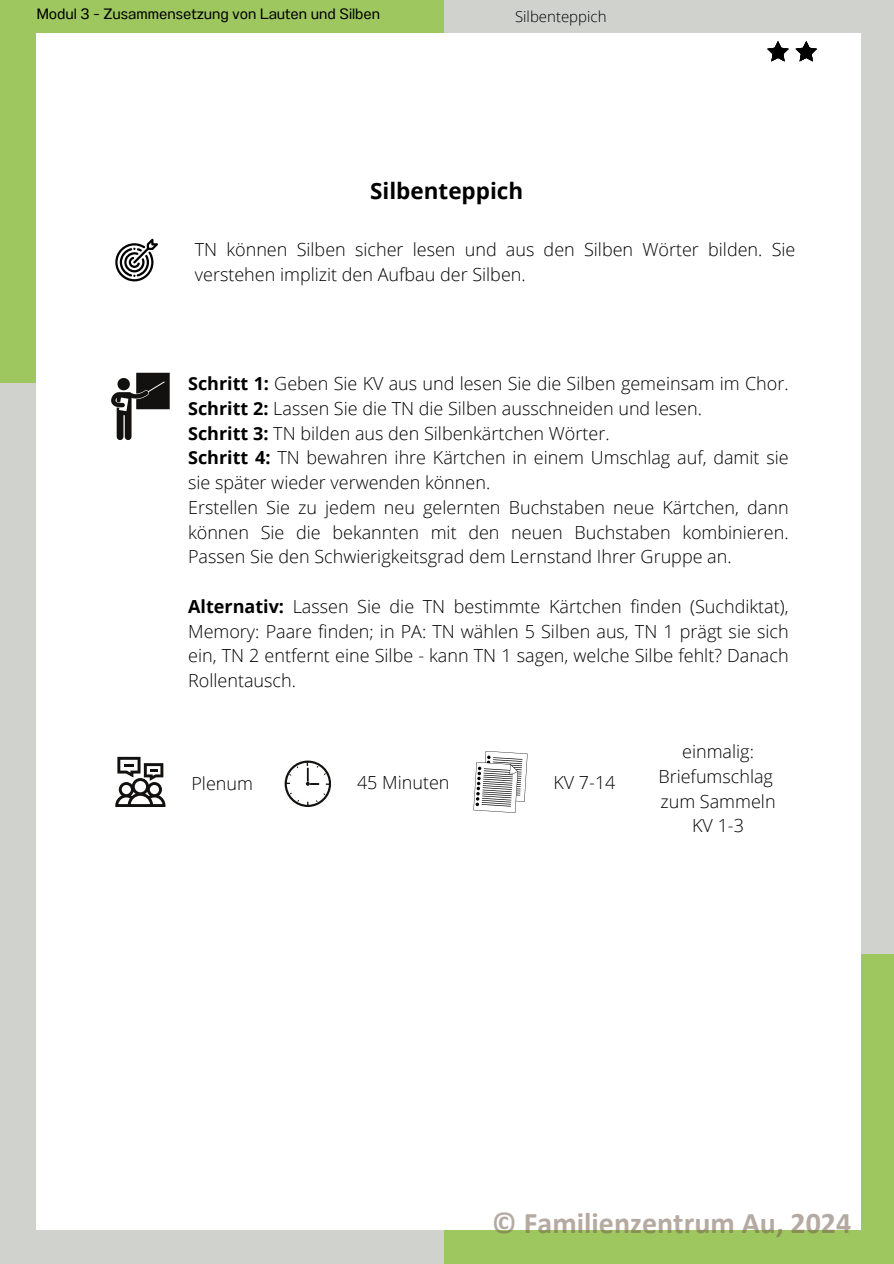
<style>
.page{position:relative;width:894px;height:1264px;background:#fff}
.page>*{position:absolute;margin:0;border:0;box-sizing:border-box;transform-origin:0 0}
.t1{font:700 30px "Calibri";color:rgb(114 95 78/.53)}
.t2{font:700 22.5px "Open Sans";color:#000}
.t3{font:300 18px/24.8px "Open Sans";color:#000}
.t4{font:15px "Anantason";color:#000}
.t5{font:300 15px "Open Sans";color:#000}
.s1{font-weight:700}
</style>
<div class="page">
<div style="left:0;top:383px;width:36px;height:880px;background:#d0d2ce"></div>
<div style="left:860px;top:953px;width:33px;height:310px;background:#9fc75f"></div>
<div style="left:0;top:0;width:36px;height:383px;background:#9fc75f"></div>
<div style="left:860px;top:0;width:33px;height:953px;background:#d0d2ce"></div>
<div style="left:443px;top:0;width:450px;height:33px;background:#d0d2ce"></div>
<div style="left:443px;top:1230px;width:450px;height:33px;background:#9fc75f"></div>
<div style="left:0;top:0;width:443px;height:33px;background:#9fc75f"></div>
<div style="left:0;top:1230px;width:443px;height:33px;background:#d0d2ce"></div>
<svg style="left:115px;top:239px;width:43px;height:42px"></svg>
<svg style="left:111px;top:373px;width:59px;height:67px"></svg>
<svg style="left:115px;top:756px;width:50px;height:51px"></svg>
<svg style="left:284px;top:760px;width:47px;height:46px"></svg>
<svg style="left:473px;top:751px;width:54px;height:61px"></svg>
<svg style="left:767px;top:41px;width:21px;height:20px"></svg>
<svg style="left:795px;top:41px;width:21px;height:20px"></svg>
<p class="t4" style="left:37px;top:5px;width:345px">Modul 3 - Zusammensetzung von Lauten und Silben</p>
<p class="t5" style="left:515px;top:6px;width:93px">Silbenteppich</p>
<h3 class="t2" style="left:370px;top:175px;width:155px">Silbenteppich</h3>
<p class="t3" style="left:195px;top:237px;width:602px">TN können Silben sicher lesen und aus den Silben Wörter bilden. Sie verstehen implizit den Aufbau der Silben.</p>
<p class="t3" style="left:188px;top:371px;width:602px"><span class="s1">Schritt 1:</span> Geben Sie KV aus und lesen Sie die Silben gemeinsam im Chor.<br><span class="s1">Schritt 2:</span> Lassen Sie die TN die Silben ausschneiden und lesen.<br><span class="s1">Schritt 3:</span> TN bilden aus den Silbenkärtchen Wörter.<br><span class="s1">Schritt 4:</span> TN bewahren ihre Kärtchen in einem Umschlag auf, damit sie sie später wieder verwenden können.<br>Erstellen Sie zu jedem neu gelernten Buchstaben neue Kärtchen, dann können Sie die bekannten mit den neuen Buchstaben kombinieren.<br>Passen Sie den Schwierigkeitsgrad dem Lernstand Ihrer Gruppe an.</p>
<h3 class="t3" style="left:188px;top:593px;width:602px;text-align:justify"><span class="s1">Alternativ:</span> Lassen Sie die TN bestimmte Kärtchen finden (Suchdiktat), Memory: Paare finden; in PA: TN wählen 5 Silben aus, TN 1 prägt sie sich ein, TN 2 entfernt eine Silbe - kann TN 1 sagen, welche Silbe fehlt? Danach Rollentausch.</h3>
<p class="t3" style="left:191px;top:771px;width:63px">Plenum</p>
<p class="t3" style="left:357px;top:769px;width:94px">45 Minuten</p>
<h1 class="t3" style="left:553px;top:769px;width:64px">KV 7-14</h1>
<h3 class="t3" style="left:658px;top:738px;width:119px;text-align:center">einmalig:<br>Briefumschlag zum Sammeln<br>KV 1-3</h3>
<h1 class="t1" style="left:492px;top:1210px;width:361px">© Familienzentrum Au, 2024</h1>
</div>
